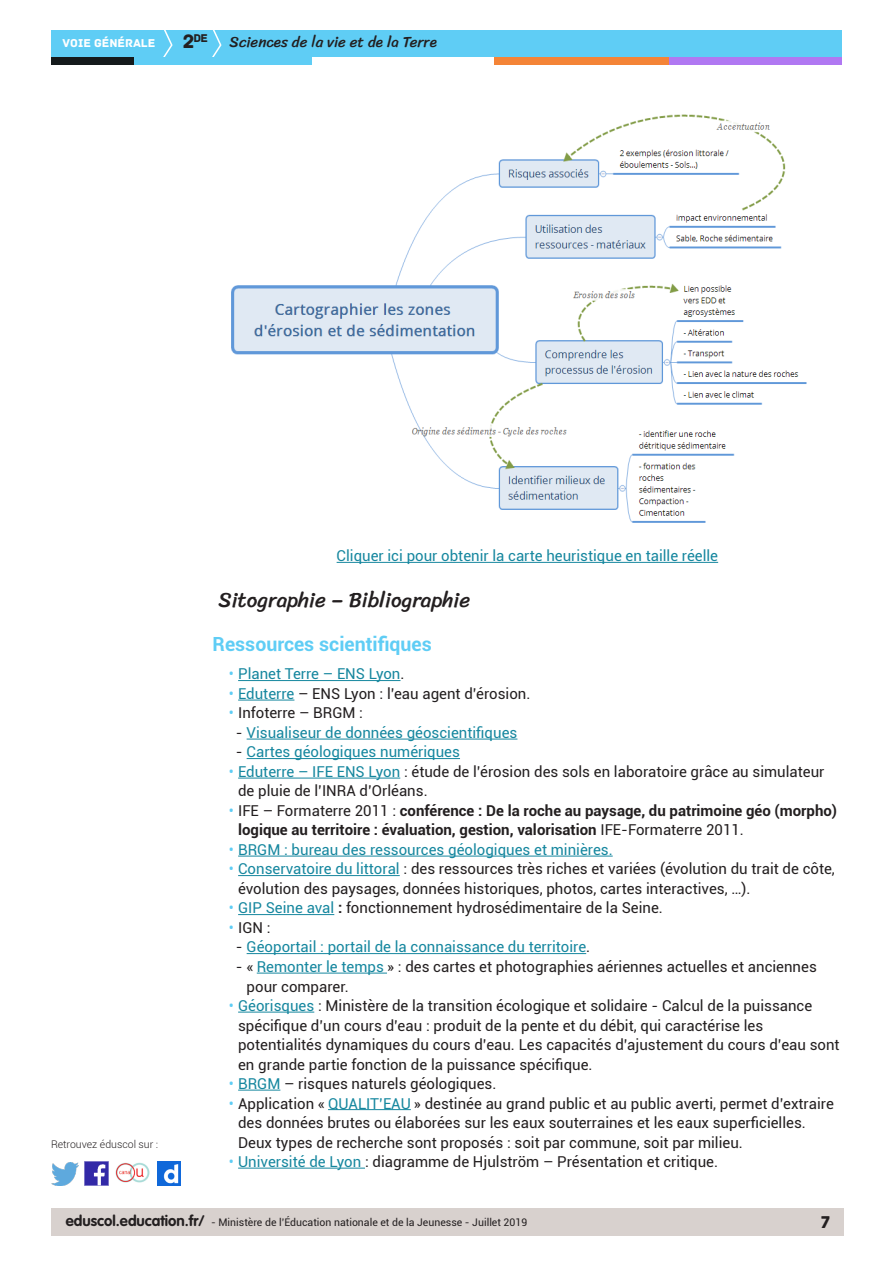
<style>
.page{position:relative;width:893px;height:1263px;background:#fff}
.page>*{position:absolute;margin:0;border:0;box-sizing:border-box;transform-origin:0 0}
._02_titre_1{font:21px "Sriracha";color:#231f20}
._03_titre_2{font:700 19.5px "Roboto";color:#5fcdf5}
.t1{font:18px "Archive";color:#231f20}
.t2{font:15px/19.5px "Roboto";color:#231f20}
.Texte_courant{font:15px "Roboto";color:#16879f}
.t3{font:700 15px/19.5px "Roboto";color:#231f20}
.t4{font:15px "Sriracha";color:#231f20}
.t5{font:12px "Archive";color:#fff}
.t6{font:11.85px "Archive";color:#231f20}
.t7{font:10.5px "Roboto";color:#231f20}
.t8{font:300 10.5px "Roboto";color:#231f20}
.s1{font-size:20.4px}
.s2{color:#5fcdf5}
.s3{color:#231f20}
.s4{color:#16879f}
.s5{font-weight:400;color:#5fcdf5}
.s6{font-weight:400}
.s7{font-weight:700}
.s8{font-family:"VAG Rounded Std";font-weight:700;font-size:15px}
</style>
<div class="page">
<div style="left:51px;top:1209px;width:792px;height:27px;background:#d8d1ce"></div>
<img style="left:85px;top:1162px;width:23px;height:23px">
<img style="left:51px;top:1163px;width:28px;height:22px">
<img style="left:158px;top:1162px;width:22px;height:23px">
<img style="left:115px;top:1162px;width:35px;height:21px">
<div style="left:51px;top:30px;width:791px;height:27px;background:#5fcdf5"></div>
<svg style="left:163px;top:30px;width:10px;height:27px"></svg>
<svg style="left:212px;top:30px;width:10px;height:27px"></svg>
<div style="left:133px;top:57px;width:179px;height:8px;background:#5fcdf5"></div>
<div style="left:51px;top:57px;width:82px;height:8px;background:#141a1c"></div>
<div style="left:667px;top:57px;width:175px;height:8px;background:#b078f2"></div>
<div style="left:494px;top:57px;width:175px;height:8px;background:#f48437"></div>
<hr style="left:337px;top:562px;width:381px;height:1px;background:#16879f">
<hr style="left:238px;top:680px;width:162px;height:1px;background:#16879f">
<hr style="left:238px;top:700px;width:56px;height:1px;background:#16879f">
<hr style="left:247px;top:739px;width:270px;height:1px;background:#16879f">
<hr style="left:247px;top:758px;width:213px;height:1px;background:#16879f">
<hr style="left:238px;top:778px;width:162px;height:1px;background:#16879f">
<hr style="left:238px;top:856px;width:375px;height:1px;background:#16879f">
<hr style="left:238px;top:875px;width:162px;height:1px;background:#16879f">
<hr style="left:238px;top:914px;width:96px;height:1px;background:#16879f">
<hr style="left:247px;top:953px;width:339px;height:1px;background:#16879f">
<hr style="left:257px;top:973px;width:130px;height:1px;background:#16879f">
<hr style="left:238px;top:1012px;width:76px;height:1px;background:#16879f">
<hr style="left:238px;top:1090px;width:42px;height:1px;background:#16879f">
<hr style="left:328px;top:1109px;width:83px;height:1px;background:#16879f">
<hr style="left:238px;top:1168px;width:127px;height:1px;background:#16879f">
<img style="left:231px;top:114px;width:576px;height:409px">
<p class="t6" style="left:183px;top:31px;width:27px"><span class="s1">2</span>de</p>
<p class="t5" style="left:63px;top:36px;width:94px">VOIE GÉNÉRALE</p>
<p class="t4" style="left:230px;top:33px;width:209px">Sciences de la vie et de la Terre</p>
<p class="t8" style="left:51px;top:1137px;width:109px">Retrouvez éduscol sur :</p>
<p class="Texte_courant" style="left:337px;top:545px;width:383px">Cliquer ici pour obtenir la carte heuristique en taille réelle</p>
<p class="_02_titre_1" style="left:219px;top:587px;width:253px">Sitographie – Bibliographie</p>
<p class="_03_titre_2" style="left:213px;top:631px;width:221px">Ressources scientifiques</p>
<p class="Texte_courant" style="left:229px;top:664px;width:177px"><span class="s2">•</span> Planet Terre – ENS Lyon<span class="s3">.</span></p>
<p class="t2" style="left:229px;top:683px;width:303px"><span class="s2">•</span> <span class="s4">Eduterre</span> – ENS Lyon : l’eau agent d’érosion.</p>
<p class="t2" style="left:229px;top:703px;width:136px"><span class="s2">•</span> Infoterre – BRGM :</p>
<p class="Texte_courant" style="left:236px;top:722px;width:283px"><span class="s3">-</span> Visualiseur de données géoscientifiques</p>
<p class="Texte_courant" style="left:236px;top:742px;width:226px"><span class="s3">-</span> Cartes géologiques numériques</p>
<p class="t2" style="left:238px;top:761px;width:588px;text-indent:-9px"><span class="s2">•</span> <span class="s4">Eduterre – IFE ENS Lyon</span> : étude de l’érosion des sols en laboratoire grâce au simulateur de pluie de l’INRA d’Orléans.</p>
<p class="t3" style="left:238px;top:800px;width:600px;text-indent:-9px"><span class="s5">•</span> <span class="s6">IFE – Formaterre 2011 :</span> conférence : De la roche au paysage, du patrimoine géo (morpho) logique au territoire : évaluation, gestion, valorisation <span class="s6">IFE-Formaterre 2011.</span></p>
<p class="Texte_courant" style="left:229px;top:839px;width:385px"><span class="s2">•</span> BRGM : bureau des ressources géologiques et minières.</p>
<p class="t2" style="left:238px;top:859px;width:598px;text-indent:-9px"><span class="s2">•</span> <span class="s4">Conservatoire du littoral</span> : des ressources très riches et variées (évolution du trait de côte, évolution des paysages, données historiques, photos, cartes interactives, …).</p>
<p class="t2" style="left:229px;top:898px;width:435px"><span class="s2">•</span> <span class="s4">GIP Seine aval</span> <span class="s7">:</span> fonctionnement hydrosédimentaire de la Seine.</p>
<p class="t2" style="left:229px;top:917px;width:43px"><span class="s2">•</span> IGN :</p>
<p class="Texte_courant" style="left:236px;top:937px;width:356px"><span class="s3">-</span> Géoportail : portail de la connaissance du territoire<span class="s3">.</span></p>
<p class="t2" style="left:247px;top:956px;width:572px;text-indent:-11px">- « <span class="s4">Remonter le temps</span> » : des cartes et photographies aériennes actuelles et anciennes pour comparer.</p>
<p class="t2" style="left:238px;top:995px;width:603px;text-indent:-9px"><span class="s2">•</span> <span class="s4">Géorisques</span> : Ministère de la transition écologique et solidaire - Calcul de la puissance spécifique d’un cours d’eau : produit de la pente et du débit, qui caractérise les potentialités dynamiques du cours d’eau. Les capacités d’ajustement du cours d’eau sont en grande partie fonction de la puissance spécifique.</p>
<p class="t2" style="left:229px;top:1073px;width:269px"><span class="s2">•</span> <span class="s4">BRGM</span> – risques naturels géologiques.</p>
<p class="t2" style="left:238px;top:1093px;width:597px;text-indent:-9px"><span class="s2">•</span> Application « <span class="s4">QUALIT’EAU</span> » destinée au grand public et au public averti, permet d’extraire des données brutes ou élaborées sur les eaux souterraines et les eaux superficielles.<br>Deux types de recherche sont proposés : soit par commune, soit par milieu.</p>
<p class="t2" style="left:229px;top:1151px;width:491px"><span class="s2">•</span> <span class="s4">Université de Lyon</span> : diagramme de Hjulström – Présentation et critique.</p>
<p class="t7" style="left:66px;top:1215px;width:463px"><span class="s8">eduscol.education.fr/</span> - Ministère de l’Éducation nationale et de la Jeunesse - Juillet 2019</p>
<p class="t1" style="left:820px;top:1211px;width:11px">7</p>
</div>
